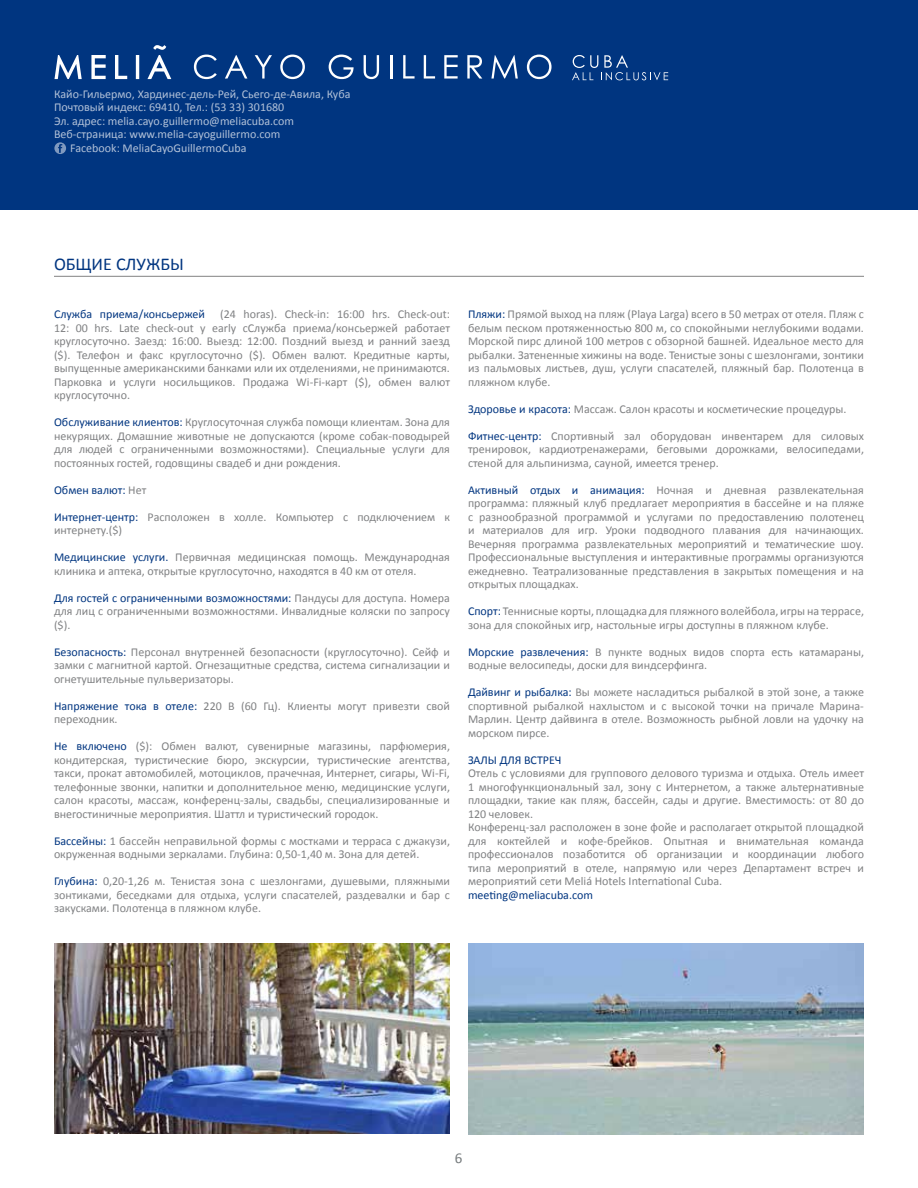
<style>
.page{position:relative;width:918px;height:1188px;background:#fff}
.page>*{position:absolute;margin:0;border:0;box-sizing:border-box;transform-origin:0 0}
.t1{font:18px "Calibri";color:#003580}
.t2{font:15px "Calibri";color:#767b7d}
.t3{font:12px/13.5px "Calibri";color:#808183;text-align:justify}
.t4{font:12px "Calibri";color:#fff}
.t5{font:12px "Calibri";color:#003580}
.s1{color:#003580}
.s2{color:#808183}
</style>
<div class="page">
<div style="left:0;top:0;width:918px;height:210px;background:#003580"></div>
<svg style="left:194px;top:55px;width:23px;height:24px"></svg>
<svg style="left:225px;top:55px;width:22px;height:24px"></svg>
<svg style="left:255px;top:55px;width:17px;height:24px"></svg>
<svg style="left:280px;top:55px;width:25px;height:24px"></svg>
<svg style="left:329px;top:55px;width:25px;height:24px"></svg>
<svg style="left:364px;top:55px;width:15px;height:24px"></svg>
<hr style="left:390px;top:55px;width:2px;height:24px;background:#fff">
<svg style="left:403px;top:55px;width:12px;height:24px"></svg>
<svg style="left:424px;top:55px;width:11px;height:24px"></svg>
<svg style="left:444px;top:55px;width:14px;height:24px"></svg>
<svg style="left:467px;top:55px;width:15px;height:24px"></svg>
<svg style="left:491px;top:55px;width:27px;height:24px"></svg>
<svg style="left:527px;top:55px;width:25px;height:24px"></svg>
<svg style="left:55px;top:45px;width:116px;height:34px"></svg>
<svg style="left:572px;top:55px;width:96px;height:25px"></svg>
<svg style="left:54px;top:142px;width:12px;height:12px"></svg>
<img style="left:54px;top:944px;width:396px;height:190px">
<img style="left:468px;top:944px;width:396px;height:190px">
<hr style="left:54px;top:276px;width:810px;height:1px;background:#000">
<p class="t4" style="left:54px;top:85px;width:298px">Кайо-Гильермо, Хардинес-дель-Рей, Сьего-де-Авила, Куба</p>
<p class="t4" style="left:54px;top:99px;width:232px">Почтовый индекс: 69410, Тел.: (53 33) 301680</p>
<p class="t4" style="left:54px;top:112px;width:242px">Эл. адрес: melia.cayo.guillermo@meliacuba.com</p>
<p class="t4" style="left:54px;top:126px;width:228px">Веб-страница: www.melia-cayoguillermo.com</p>
<p class="t4" style="left:70px;top:139px;width:178px">Facebook: MeliaCayoGuillermoCuba</p>
<h1 class="t1" style="left:54px;top:252px;width:131px">ОБЩИЕ СЛУЖБЫ</h1>
<p class="t5" style="left:54px;top:306px;width:153px">Служба приема/консьержей</p>
<p class="t3" style="left:54px;top:307px;width:397px;text-indent:166px">(24 horas). Check-in: 16:00 hrs. Check-out:<br>12: 00 hrs. Late check-out y early cСлужба приема/консьержей работает круглосуточно. Заезд: 16:00. Выезд: 12:00. Поздний выезд и ранний заезд ($). Телефон и факс круглосуточно ($). Обмен валют. Кредитные карты, выпущенные американскими банками или их отделениями, не принимаются.<br>Парковка и услуги носильщиков. Продажа Wi-Fi-карт ($), обмен валют круглосуточно.</p>
<p class="t3" style="left:54px;top:415px;width:398px"><span class="s1">Обслуживание клиентов:</span> Круглосуточная служба помощи клиентам. Зона для некурящих. Домашние животные не допускаются (кроме собак-поводырей для людей с ограниченными возможностями). Специальные услуги для постоянных гостей, годовщины свадеб и дни рождения.</p>
<p class="t5" style="left:54px;top:481px;width:94px">Обмен валют: <span class="s2">Нет</span></p>
<p class="t3" style="left:54px;top:510px;width:398px"><span class="s1">Интернет-центр:</span> Расположен в холле. Компьютер с подключением к интернету.($)</p>
<p class="t3" style="left:54px;top:550px;width:398px"><span class="s1">Медицинские услуги.</span> Первичная медицинская помощь. Международная клиника и аптека, открытые круглосуточно, находятся в 40 км от отеля.</p>
<p class="t3" style="left:54px;top:591px;width:398px"><span class="s1">Для гостей с ограниченными возможностями:</span> Пандусы для доступа. Номера для лиц с ограниченными возможностями. Инвалидные коляски по запросу ($).</p>
<p class="t3" style="left:54px;top:645px;width:398px"><span class="s1">Безопасность:</span> Персонал внутренней безопасности (круглосуточно). Сейф и замки с магнитной картой. Огнезащитные средства, система сигнализации и огнетушительные пульверизаторы.</p>
<p class="t3" style="left:54px;top:699px;width:397px"><span class="s1">Напряжение тока в отеле:</span> 220 В (60 Гц). Клиенты могут привезти свой переходник.</p>
<p class="t3" style="left:54px;top:739px;width:398px"><span class="s1">Не включено</span> ($): Обмен валют, сувенирные магазины, парфюмерия, кондитерская, туристические бюро, экскурсии, туристические агентства, такси, прокат автомобилей, мотоциклов, прачечная, Интернет, сигары, Wi-Fi, телефонные звонки, напитки и дополнительное меню, медицинские услуги, салон красоты, массаж, конференц-залы, свадьбы, специализированные и внегостиничные мероприятия. Шаттл и туристический городок.</p>
<p class="t3" style="left:54px;top:834px;width:398px"><span class="s1">Бассейны:</span> 1 бассейн неправильной формы с мостками и терраса с джакузи, окруженная водными зеркалами. Глубина: 0,50-1,40 м. Зона для детей.</p>
<p class="t3" style="left:54px;top:874px;width:398px"><span class="s1">Глубина:</span> 0,20-1,26 м. Тенистая зона с шезлонгами, душевыми, пляжными зонтиками, беседками для отдыха, услуги спасателей, раздевалки и бар с закусками. Полотенца в пляжном клубе.</p>
<p class="t3" style="left:468px;top:307px;width:398px"><span class="s1">Пляжи:</span> Прямой выход на пляж (Playa Larga) всего в 50 метрах от отеля. Пляж с белым песком протяженностью 800 м, со спокойными неглубокими водами.<br>Морской пирс длиной 100 метров с обзорной башней. Идеальное место для рыбалки. Затененные хижины на воде. Тенистые зоны с шезлонгами, зонтики из пальмовых листьев, душ, услуги спасателей, пляжный бар. Полотенца в пляжном клубе.</p>
<p class="t3" style="left:468px;top:402px;width:380px"><span class="s1">Здоровье и красота:</span> Массаж. Салон красоты и косметические процедуры.</p>
<p class="t3" style="left:468px;top:429px;width:398px"><span class="s1">Фитнес-центр:</span> Спортивный зал оборудован инвентарем для силовых тренировок, кардиотренажерами, беговыми дорожками, велосипедами, стеной для альпинизма, сауной, имеется тренер.</p>
<p class="t3" style="left:468px;top:483px;width:398px"><span class="s1">Активный отдых и анимация:</span> Ночная и дневная развлекательная программа: пляжный клуб предлагает мероприятия в бассейне и на пляже с разнообразной программой и услугами по предоставлению полотенец и материалов для игр. Уроки подводного плавания для начинающих.<br>Вечерняя программа развлекательных мероприятий и тематические шоу.<br>Профессиональные выступления и интерактивные программы организуются ежедневно. Театрализованные представления в закрытых помещения и на открытых площадках.</p>
<p class="t3" style="left:468px;top:604px;width:398px"><span class="s1">Спорт:</span> Теннисные корты, площадка для пляжного волейбола, игры на террасе, зона для спокойных игр, настольные игры доступны в пляжном клубе.</p>
<p class="t3" style="left:468px;top:645px;width:398px"><span class="s1">Морские развлечения:</span> В пункте водных видов спорта есть катамараны, водные велосипеды, доски для виндсерфинга.</p>
<p class="t3" style="left:468px;top:685px;width:398px"><span class="s1">Дайвинг и рыбалка:</span> Вы можете насладиться рыбалкой в этой зоне, а также спортивной рыбалкой нахлыстом и с высокой точки на причале Марина-Марлин. Центр дайвинга в отеле. Возможность рыбной ловли на удочку на морском пирсе.</p>
<p class="t5" style="left:468px;top:751px;width:95px">ЗАЛЫ ДЛЯ ВСТРЕЧ</p>
<p class="t3" style="left:468px;top:766px;width:398px;text-align:left">Отель с условиями для группового делового туризма и отдыха. Отель имеет 1 многофункциональный зал, зону с Интернетом, а также альтернативные площадки, такие как пляж, бассейн, сады и другие. Вместимость: от 80 до 120 человек.<br>Конференц-зал расположен в зоне фойе и располагает открытой площадкой для коктейлей и кофе-брейков. Опытная и внимательная команда профессионалов позаботится об организации и координации любого типа мероприятий в отеле, напрямую или через Департамент встреч и мероприятий сети Meliá Hotels International Cuba.</p>
<p class="t5" style="left:468px;top:886px;width:126px">meeting@meliacuba.com</p>
<p class="t2" style="left:455px;top:1147px;width:9px">6</p>
</div>
